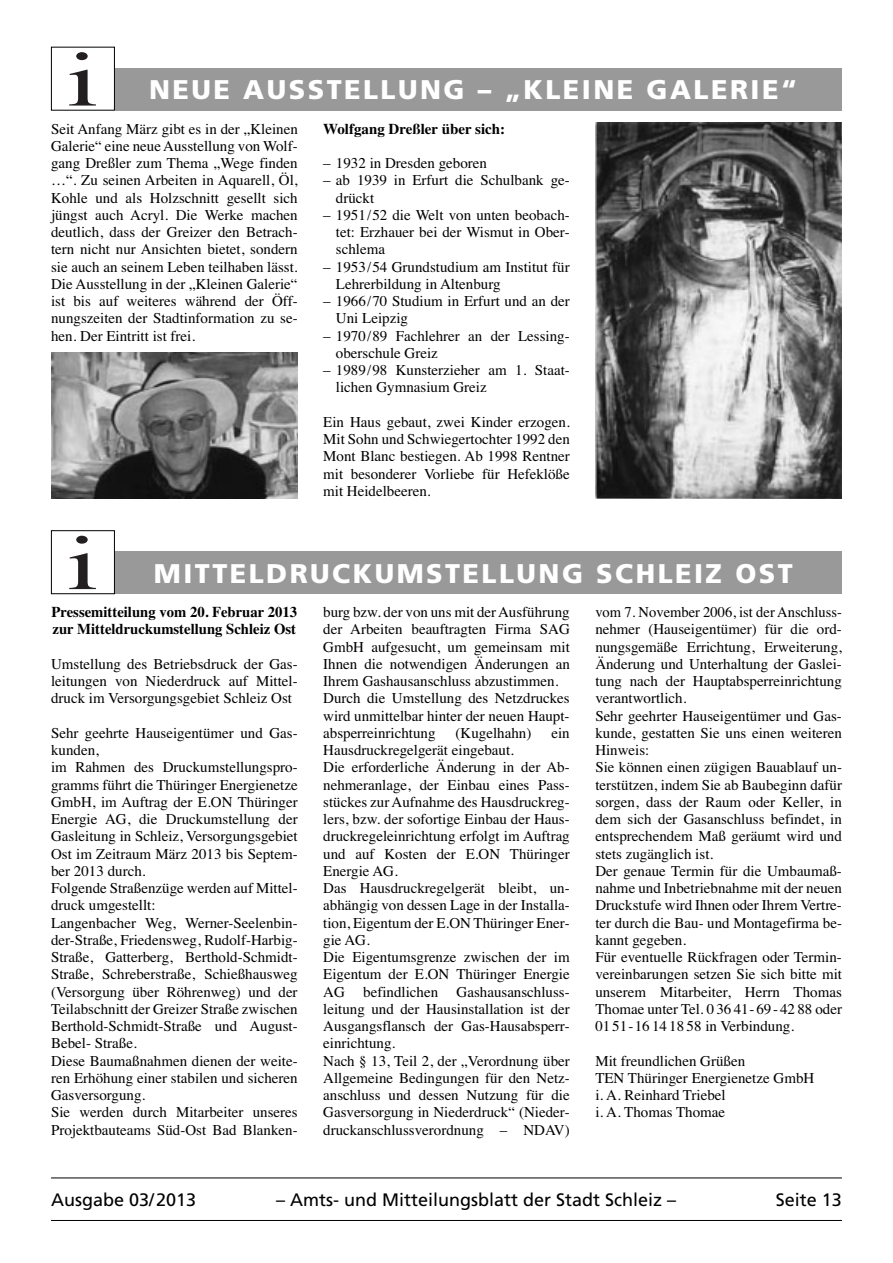
<style>
.page{position:relative;width:893px;height:1263px;background:#fff}
.page>*{position:absolute;margin:0;border:0;box-sizing:border-box;transform-origin:0 0}
.t1{font:900 27px "Frutiger";letter-spacing:.09em;color:#fff}
.t2{font:18px "Frutiger";color:#000}
.t3{font:15px/17.2px "Times";color:#000}
.t4{font:700 15px/17.2px "Times";color:#000}
</style>
<div class="page">
<hr style="left:51px;top:1177px;width:791px;height:1px;background:#000">
<hr style="left:51px;top:1220px;width:791px;height:1px;background:#000">
<div style="left:51px;top:68px;width:791px;height:43px;background:#999"></div>
<div style="left:51px;top:47px;width:63px;height:63px;background:#fff"></div>
<svg style="left:69px;top:52px;width:27px;height:54px"></svg>
<div style="left:51px;top:47px;width:64px;height:64px;border:1px solid #000"></div>
<img style="left:51px;top:352px;width:247px;height:147px">
<img style="left:595px;top:123px;width:247px;height:376px">
<div style="left:51px;top:552px;width:791px;height:42px;background:#999"></div>
<div style="left:51px;top:531px;width:63px;height:63px;background:#fff"></div>
<svg style="left:69px;top:536px;width:27px;height:53px"></svg>
<div style="left:51px;top:530px;width:64px;height:64px;border:1px solid #000"></div>
<h1 class="t1" style="left:149px;top:79px;width:650px">NEUE AUSSTELLUNG – „KLEINE GALERIE“</h1>
<p class="t3" style="left:51px;top:121px;width:248px;text-align:justify">Seit Anfang März gibt es in der „Kleinen Ga lerie“ eine neue Aus stellung von Wolf&shy;gang Dreßler zum Thema „Wege finden …“. Zu seinen Arbeiten in Aquarell, Öl, Kohle und als Holzschnitt gesellt sich jüngst auch Acryl. Die Werke machen deutlich, dass der Greizer den Betrach&shy;tern nicht nur Ansichten bietet, sondern sie auch an seinem Leben teilhaben lässt.<br>Die Ausstellung in der „Kleinen Galerie“ ist bis auf weiteres während der Öff&shy;nungs zeiten der Stadtinformation zu se&shy;hen. Der Eintritt ist frei.</p>
<p class="t4" style="left:323px;top:121px;width:184px">Wolfgang Dreßler über sich:</p>
<p class="t3" style="left:323px;top:156px;width:165px">– 1932 in Dresden geboren</p>
<p class="t3" style="left:336px;top:173px;width:235px;text-indent:-13px">– ab 1939 in Erfurt die Schulbank ge&shy;drückt</p>
<p class="t3" style="left:336px;top:208px;width:235px;text-align:justify;text-indent:-13px">– 1951/52 die Welt von unten beobach&shy;tet: Erzhauer bei der Wismut in Ober&shy;schlema</p>
<p class="t3" style="left:336px;top:259px;width:235px;text-indent:-13px">– 1953/54 Grundstudium am Institut für<br>Lehrerbildung in Altenburg</p>
<p class="t3" style="left:336px;top:294px;width:235px;text-indent:-13px">– 1966/70 Studium in Erfurt und an der<br>Uni Leipzig</p>
<p class="t3" style="left:336px;top:328px;width:235px;text-indent:-13px">– 1970/89 Fachlehrer an der Lessing - oberschule Greiz</p>
<p class="t3" style="left:336px;top:363px;width:235px;text-indent:-13px">– 1989/98 Kunsterzieher am 1. Staat - lichen Gymnasium Greiz</p>
<p class="t3" style="left:323px;top:415px;width:248px;text-align:justify">Ein Haus gebaut, zwei Kinder erzogen.<br>Mit Sohn und Schwiegertochter 1992 den Mont Blanc bestiegen. Ab 1998 Rentner mit besonderer Vorliebe für Hefeklöße mit Heidelbeeren.</p>
<h1 class="t1" style="left:154px;top:562px;width:640px">MITTELDRUCKUMSTELLUNG SCHLEIZ OST</h1>
<p class="t4" style="left:52px;top:605px;width:247px">Pressemitteilung vom 20. Februar 2013 zur Mitteldruckumstellung Schleiz Ost</p>
<p class="t3" style="left:51px;top:657px;width:248px;text-align:justify">Umstellung des Betriebsdruck der Gas&shy;leitungen von Niederdruck auf Mittel&shy;druck im Versorgungsgebiet Schleiz Ost</p>
<p class="t3" style="left:51px;top:726px;width:248px">Sehr geehrte Hauseigentümer und Gas&shy;kunden,<br>im Rahmen des Druckumstellungspro&shy;gramms führt die Thüringer Energienetze GmbH, im Auftrag der E.ON Thüringer Energie AG, die Druckumstellung der Gasleitung in Schleiz, Versorgungsgebiet Ost im Zeitraum März 2013 bis Septem&shy;ber 2013 durch.<br>Folgende Straßenzüge werden auf Mittel&shy;druck umgestellt:<br>Langenbacher Weg, Werner-Seelenbin&shy;der-Straße, Friedensweg, Rudolf-Harbig-Straße, Gatterberg, Berthold-Schmidt-Straße, Schreberstraße, Schießhausweg (Versorgung über Röhrenweg) und der Teilabschnitt der Greizer Straße zwischen Berthold-Schmidt-Straße und August-Bebel- Straße.<br>Diese Baumaßnahmen dienen der weite&shy;ren Erhöhung einer stabilen und sicheren Gasversorgung.<br>Sie werden durch Mitarbeiter unseres Projektbauteams Süd-Ost Bad Blanken-</p>
<p class="t3" style="left:323px;top:605px;width:248px">burg bzw. der von uns mit der Ausführung der Arbeiten beauftragten Firma SAG GmbH aufgesucht, um gemeinsam mit Ihnen die notwendigen Änderungen an Ihrem Gashausanschluss abzustimmen.<br>Durch die Umstellung des Netzdruckes wird unmittelbar hinter der neuen Haupt&shy;absperreinrichtung</p>
<p class="t3" style="left:456px;top:726px;width:77px">(Kugelhahn)</p>
<p class="t3" style="left:551px;top:726px;width:20px">ein</p>
<p class="t3" style="left:323px;top:743px;width:248px">Hausdruckregelgerät eingebaut.<br>Die erforderliche Änderung in der Ab&shy;nehmeranlage, der Einbau eines Pass&shy;stückes zur Aufnahme des Hausdruckreg&shy;lers, bzw. der sofortige Einbau der Haus&shy;druckregeleinrichtung erfolgt im Auftrag und auf Kosten der E.ON Thüringer Energie AG.<br>Das Hausdruckregelgerät bleibt, un - abhängig von dessen Lage in der Installa&shy;tion, Eigentum der E.ON Thüringer Ener&shy;gie AG.<br>Die Eigentumsgrenze zwischen der im Eigentum der E.ON Thüringer Energie AG befindlichen Gashausanschluss - leitung und der Hausinstallation ist der Ausgangsflansch der Gas-Hausabsperr - einrichtung.<br>Nach § 13, Teil 2, der „Verordnung über Allgemeine Bedingungen für den Netz&shy;anschluss und dessen Nutzung für die Gasversorgung in Niederdruck“ (Nieder&shy;druckanschlussverordnung – NDAV)</p>
<p class="t3" style="left:595px;top:605px;width:248px">vom 7. November 2006, ist der Anschluss&shy;nehmer (Hauseigentümer) für die ord&shy;nungsgemäße Errichtung, Erweiterung, Änderung und Unterhaltung der Gaslei&shy;tung nach der Hauptabsperreinrichtung verantwortlich.<br>Sehr geehrter Hauseigentümer und Gas&shy;kunde, gestatten Sie uns einen weiteren Hinweis:<br>Sie können einen zügigen Bauablauf un&shy;terstützen, indem Sie ab Baubeginn dafür sorgen, dass der Raum oder Keller, in dem sich der Gasanschluss befindet, in entsprechendem Maß geräumt wird und stets zugänglich ist.<br>Der genaue Termin für die Umbaumaß&shy;nahme und Inbetriebnahme mit der neuen Druckstufe wird Ihnen oder Ihrem Vertre&shy;ter durch die Bau- und Montagefirma be&shy;kannt gegeben.<br>Für eventuelle Rückfragen oder Termin&shy;vereinbarungen setzen Sie sich bitte mit unserem Mitarbeiter, Herrn Thomas Thomae unter Tel. 0 36 41-69 -42 88 oder 01 51-16 14 18 58 in Verbindung.</p>
<p class="t3" style="left:595px;top:1053px;width:220px">Mit freundlichen Grüßen<br>TEN Thüringer Energienetze GmbH i. A. Reinhard Triebel<br>i. A. Thomas Thomae</p>
<p class="t2" style="left:51px;top:1193px;width:147px">Ausgabe 03/2013</p>
<p class="t2" style="left:276px;top:1193px;width:401px">– Amts- und Mitteilungsblatt der Stadt Schleiz –</p>
<p class="t2" style="left:776px;top:1193px;width:68px">Seite 13</p>
</div>
